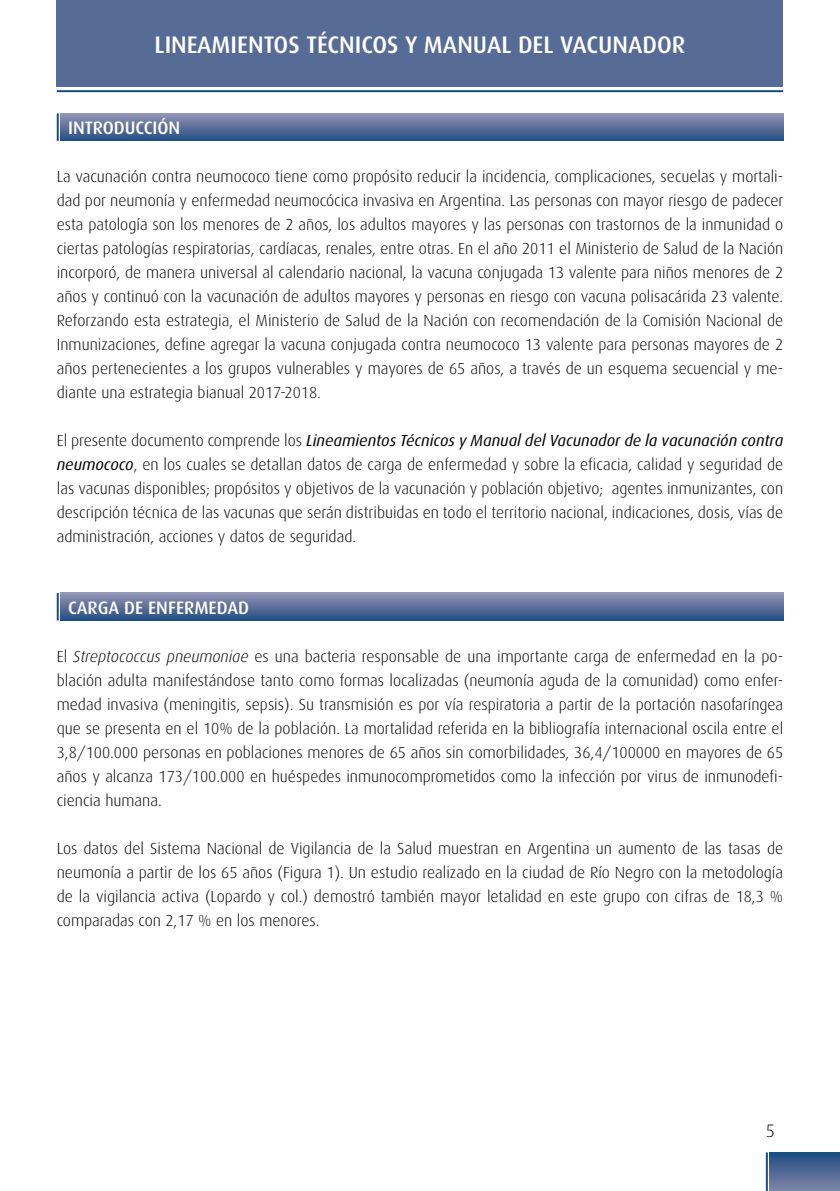
<style>
.page{position:relative;width:840px;height:1191px;background:#fff}
.page>*{position:absolute;margin:0;border:0;box-sizing:border-box;transform-origin:0 0}
.t1{font:500 24px "Dax";color:#fff}
.t2{font:500 18px "Dax";color:#fff}
.t3{font:300 18px "Dax";color:#000}
.t4{font:300 16px/24px "Dax";color:#000;text-align:justify}
.s1{font-weight:400;font-style:italic}
.s2{font-style:italic}
</style>
<div class="page">
<hr style="left:57px;top:90px;width:725px;height:2px;background:#174e82">
<div style="left:769px;top:1152px;width:70px;height:39px;background:linear-gradient(to bottom,#1c4c81,#8285aa)"></div>
<hr style="left:765px;top:1152px;width:2px;height:39px;background:#174e82">
<svg style="left:61px;top:593px;width:721px;height:27px;background:#5c719b"></svg>
<hr style="left:57px;top:593px;width:2px;height:27px;background:#174e82">
<div style="left:61px;top:113px;width:721px;height:28px;background:linear-gradient(to bottom,#9695b5,#275184)"></div>
<hr style="left:57px;top:113px;width:2px;height:28px;background:#174e82">
<div style="left:57px;top:0;width:725px;height:87px;background:#576b97"></div>
<h1 class="t1" style="left:154px;top:31px;width:532px">LINEAMIENTOS TÉCNICOS Y MANUAL DEL VACUNADOR</h1>
<p class="t2" style="left:68px;top:117px;width:114px">INTRODUCCIÓN</p>
<p class="t4" style="left:57px;top:164px;width:727px">La vacunación contra neumococo tiene como propósito reducir la incidencia, complicaciones, secuelas y mortali&shy;dad por neumonía y enfermedad neumocócica invasiva en Argentina. Las personas con mayor riesgo de padecer esta patología son los menores de 2 años, los adultos mayores y las personas con trastornos de la inmunidad o ciertas patologías respiratorias, cardíacas, renales, entre otras. En el año 2011 el Ministerio de Salud de la Nación incorporó, de manera universal al calendario nacional, la vacuna conjugada 13 valente para niños menores de 2 años y continuó con la vacunación de adultos mayores y personas en riesgo con vacuna polisacárida 23 valente.<br>Reforzando esta estrategia, el Ministerio de Salud de la Nación con recomendación de la Comisión Nacional de Inmunizaciones, define agregar la vacuna conjugada contra neumococo 13 valente para personas mayores de 2 años pertenecientes a los grupos vulnerables y mayores de 65 años, a través de un esquema secuencial y me&shy;diante una estrategia bianual 2017-2018.</p>
<p class="t4" style="left:57px;top:428px;width:727px">El presente documento comprende los <span class="s1">Lineamientos Técnicos y Manual del Vacunador de la vacunación contra neumococo</span>, en los cuales se detallan datos de carga de enfermedad y sobre la eficacia, calidad y seguridad de las vacunas disponibles; propósitos y objetivos de la vacunación y población objetivo; agentes inmunizantes, con descripción técnica de las vacunas que serán distribuidas en todo el territorio nacional, indicaciones, dosis, vías de administración, acciones y datos de seguridad.</p>
<p class="t2" style="left:68px;top:597px;width:182px">CARGA DE ENFERMEDAD</p>
<p class="t4" style="left:57px;top:644px;width:727px">El <span class="s2">Streptococcus pneumoniae</span> es una bacteria responsable de una importante carga de enfermedad en la po&shy;blación adulta manifestándose tanto como formas localizadas (neumonía aguda de la comunidad) como enfer&shy;medad invasiva (meningitis, sepsis). Su transmisión es por vía respiratoria a partir de la portación nasofaríngea que se presenta en el 10% de la población. La mortalidad referida en la bibliografía internacional oscila entre el 3,8/100.000 personas en poblaciones menores de 65 años sin comorbilidades, 36,4/100000 en mayores de 65 años y alcanza 173/100.000 en huéspedes inmunocomprometidos como la infección por virus de inmunodefi&shy;ciencia humana.</p>
<p class="t4" style="left:57px;top:836px;width:727px">Los datos del Sistema Nacional de Vigilancia de la Salud muestran en Argentina un aumento de las tasas de neumonía a partir de los 65 años (Figura 1). Un estudio realizado en la ciudad de Río Negro con la metodología de la vigilancia activa (Lopardo y col.) demostró también mayor letalidad en este grupo con cifras de 18,3 % comparadas con 2,17 % en los menores.</p>
<p class="t3" style="left:765px;top:1121px;width:11px">5</p>
</div>
